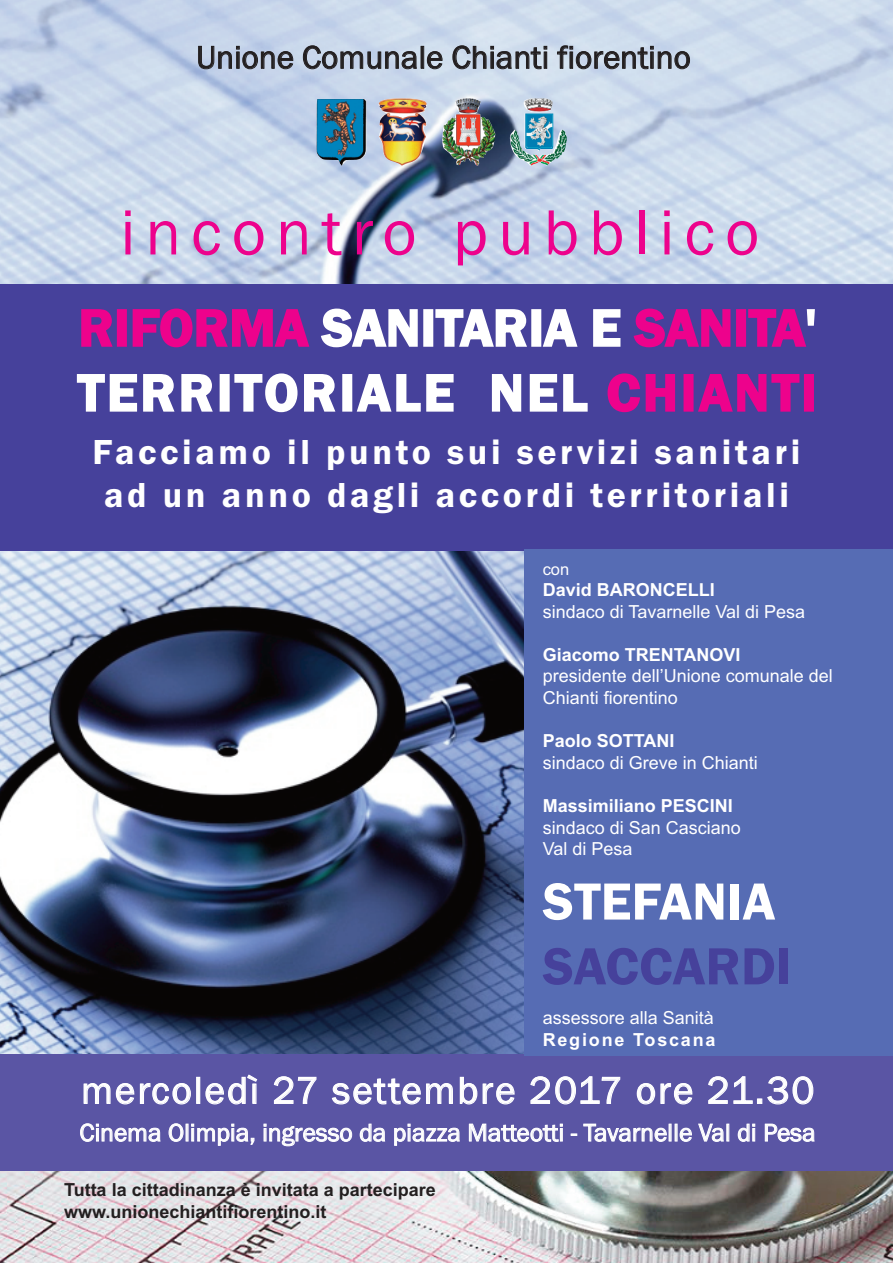
<style>
.page{position:relative;width:893px;height:1263px;background:#fff}
.page>*{position:absolute;margin:0;border:0;box-sizing:border-box;transform-origin:0 0}
.t1{font:66px "Franklin Gothic";letter-spacing:.15em;color:#ed028c}
.t2{font:600 54px/64.8px "Franklin Gothic";letter-spacing:.025em;color:#fff}
.t3{font:600 54px "Franklin Gothic";letter-spacing:.005em;color:#fff}
.t4{font:600 54px "Franklin Gothic";color:#46419b}
.t5{font:39px "Franklin Gothic";letter-spacing:.05em;color:#fff}
.t6{font:600 36px/43.2px "Franklin Gothic";letter-spacing:.1em;color:#fff;text-align:center}
.t7{font:33px "Franklin Gothic";color:#231f20}
.t8{font:25.5px "Franklin Gothic";color:#fff}
.t9{font:18px/21.6px "Arial";color:#fff}
.t10{font:700 18px/21.6px "Arial";color:#231f20}
.t11{font:700 18px "Arial";color:#fff}
.t12{font:700 18px "Arial";letter-spacing:.1em;color:#fff}
.t13{font:16.5px "Arial";color:#fff}
.s1{color:#ed028c}
</style>
<div class="page">
<img style="left:0;top:0;width:893px;height:1054px">
<img style="left:0;top:1170px;width:893px;height:93px">
<div style="left:0;top:284px;width:893px;height:266px;background:#46419b"></div>
<div style="left:0;top:1054px;width:893px;height:116px;background:#5a55a4"></div>
<img style="left:317px;top:98px;width:250px;height:68px">
<div style="left:525px;top:549px;width:368px;height:507px;background:#566cb4"></div>
<h3 class="t7" style="left:196px;top:38px;width:496px">Unione Comunale Chianti fiorentino</h3>
<h1 class="t1" style="left:120px;top:193px;width:640px">incontro pubblico</h1>
<h2 class="t2" style="left:78px;top:295px;width:741px"><span class="s1">RIFORMA</span> SANITARIA E <span class="s1">SANITA</span>'<br>TERRITORIALE NEL <span class="s1">CHIANTI</span></h2>
<h3 class="t6" style="left:93px;top:430px;width:709px">Facciamo il punto sui servizi sanitari ad un anno dagli accordi territoriali</h3>
<p class="t13" style="left:543px;top:560px;width:28px">con</p>
<p class="t11" style="left:543px;top:579px;width:174px">David BARONCELLI</p>
<p class="t9" style="left:543px;top:601px;width:264px">sindaco di Tavarnelle Val di Pesa</p>
<p class="t11" style="left:543px;top:644px;width:199px">Giacomo TRENTANOVI</p>
<p class="t9" style="left:543px;top:665px;width:292px">presidente dell’Unione comunale del<br>Chianti fiorentino</p>
<p class="t11" style="left:543px;top:730px;width:133px">Paolo SOTTANI</p>
<p class="t9" style="left:543px;top:752px;width:217px">sindaco di Greve in Chianti</p>
<p class="t11" style="left:543px;top:795px;width:192px">Massimiliano PESCINI</p>
<p class="t9" style="left:543px;top:817px;width:200px">sindaco di San Casciano<br>Val di Pesa</p>
<h2 class="t3" style="left:543px;top:869px;width:234px">STEFANIA</h2>
<h2 class="t4" style="left:543px;top:934px;width:250px">SACCARDI</h2>
<p class="t9" style="left:543px;top:1007px;width:173px">assessore alla Sanità</p>
<p class="t12" style="left:543px;top:1029px;width:174px">Regione Toscana</p>
<h3 class="t5" style="left:81px;top:1067px;width:735px">mercoledì 27 settembre 2017 ore 21.30</h3>
<h3 class="t8" style="left:80px;top:1117px;width:738px">Cinema Olimpia, ingresso da piazza Matteotti - Tavarnelle Val di Pesa</h3>
<p class="t10" style="left:64px;top:1179px;width:373px">Tutta la cittadinanza è invitata a partecipare www.unionechiantifiorentino.it</p>
</div>
